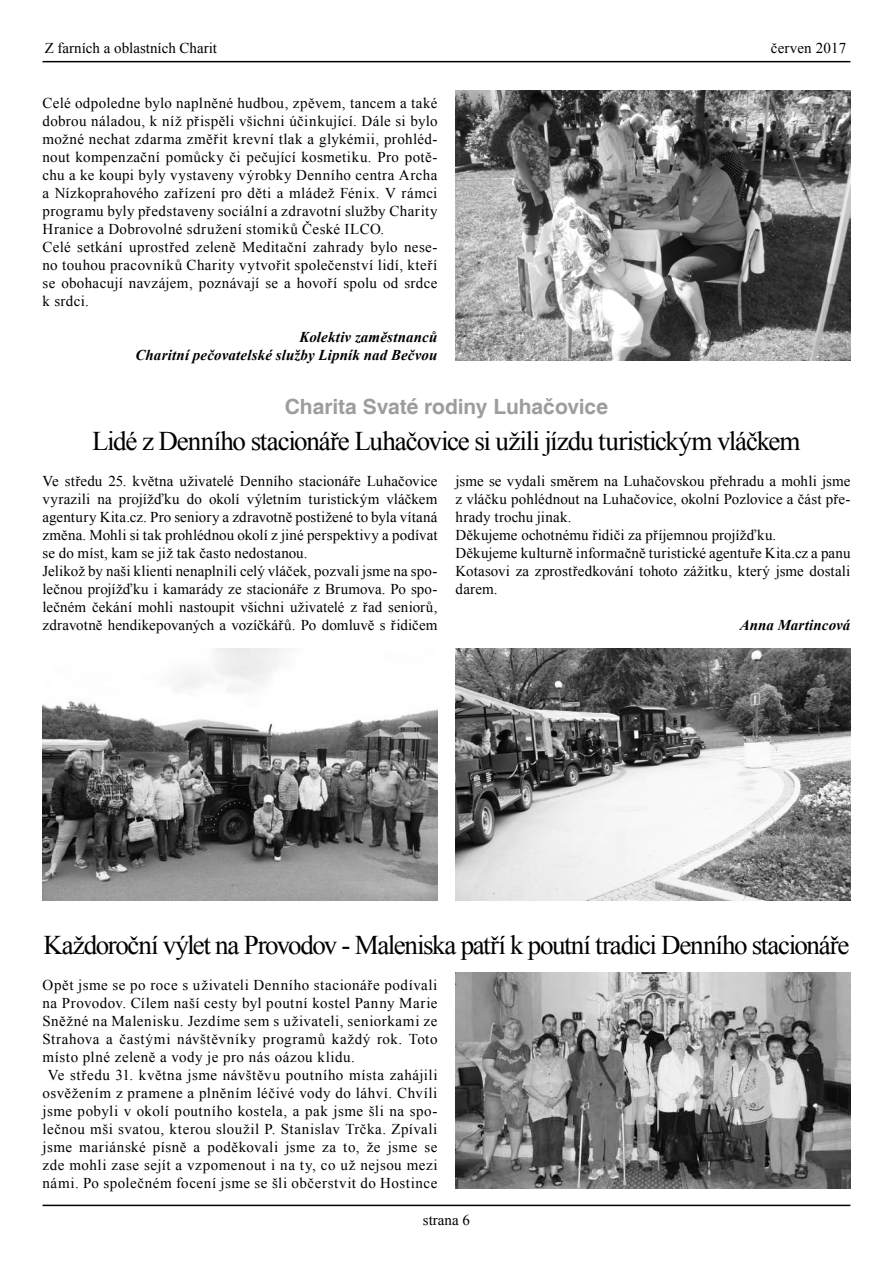
<style>
.page{position:relative;width:893px;height:1263px;background:#fff}
.page>*{position:absolute;margin:0;border:0;box-sizing:border-box;transform-origin:0 0}
.t1{font:27px "Times New Roman";letter-spacing:-.045em;color:#000}
.t2{font:700 21px "Helvetica";letter-spacing:-.005em;color:#9d9d9c}
.t3{font:15px/18px "Times New Roman";letter-spacing:.02em;color:#000}
.t4{font:15px "Times New Roman";letter-spacing:.04em;color:#000}
.t5{font:italic 700 15px/18px "Times New Roman";letter-spacing:.01em;color:#000;text-align:right}
.t6{font:15px "Times New Roman";color:#000}
</style>
<div class="page">
<hr style="left:43px;top:1205px;width:807px;height:1px;background:#000">
<hr style="left:43px;top:61px;width:807px;height:1px;background:#000">
<img style="left:455px;top:648px;width:395px;height:252px">
<img style="left:43px;top:648px;width:394px;height:252px">
<img style="left:455px;top:90px;width:395px;height:270px">
<img style="left:455px;top:972px;width:395px;height:216px">
<p class="t6" style="left:45px;top:37px;width:174px">Z farních a oblastních Charit</p>
<p class="t3" style="left:43px;top:94px;width:396px">Celé odpoledne bylo naplněné hudbou, zpěvem, tancem a také dobrou náladou, k níž přispěli všichni účinkující. Dále si bylo možné nechat zdarma změřit krevní tlak a glykémii, prohléd&shy;nout kompenzační pomůcky či pečující kosmetiku. Pro potě&shy;chu a ke koupi byly vystaveny výrobky Denního centra Archa a Nízkoprahového zařízení pro děti a mládež Fénix. V rámci programu byly představeny sociální a zdravotní služby Charity Hranice a Dobrovolné sdružení stomiků České ILCO.<br>Celé setkání uprostřed zeleně Meditační zahrady bylo nese&shy;no touhou pracovníků Charity vytvořit společenství lidí, kteří se obohacují navzájem, poznávají se a hovoří spolu od srdce k srdci.</p>
<p class="t5" style="left:136px;top:328px;width:303px">Kolektiv zaměstnanců<br>Charitní pečovatelské služby Lipník nad Bečvou</p>
<h2 class="t2" style="left:285px;top:394px;width:325px">Charita Svaté rodiny Luhačovice</h2>
<p class="t3" style="left:771px;top:38px;width:77px">červen 2017</p>
<h1 class="t1" style="left:92px;top:422px;width:710px">Lidé z Denního stacionáře Luhačovice si užili jízdu turistickým vláčkem</h1>
<p class="t3" style="left:43px;top:472px;width:396px">Ve středu 25. května uživatelé Denního stacionáře Luhačovice vyrazili na projížďku do okolí výletním turistickým vláčkem agentury Kita.cz. Pro seniory a zdravotně postižené to byla vítaná změna. Mohli si tak prohlédnou okolí z jiné perspektivy a podívat se do míst, kam se již tak často nedostanou.<br>Jelikož by naši klienti nenaplnili celý vláček, pozvali jsme na spo&shy;lečnou projížďku i kamarády ze stacionáře z Brumova. Po spo&shy;lečném čekání mohli nastoupit všichni uživatelé z řad seniorů, zdravotně hendikepovaných a vozíčkářů. Po domluvě s řidičem</p>
<p class="t3" style="left:455px;top:472px;width:396px">jsme se vydali směrem na Luhačovskou přehradu a mohli jsme z vláčku pohlédnout na Luhačovice, okolní Pozlovice a část pře&shy;hrady trochu jinak.<br>Děkujeme ochotnému řidiči za příjemnou projížďku.<br>Děkujeme kulturně informačně turistické agentuře Kita.cz a panu Kotasovi za zprostředkování tohoto zážitku, který jsme dostali darem.</p>
<p class="t5" style="left:740px;top:616px;width:112px">Anna Martincová</p>
<h1 class="t1" style="left:43px;top:926px;width:807px">Každoroční výlet na Provodov - Maleniska patří k poutní tradici Denního stacionáře</h1>
<p class="t4" style="left:43px;top:974px;width:396px">Opět jsme se po roce s uživateli Denního stacionáře podívali</p>
<p class="t3" style="left:43px;top:994px;width:396px">na Provodov. Cílem naší cesty byl poutní kostel Panny Marie</p>
<p class="t3" style="left:43px;top:1012px;width:396px">Sněžné na Malenisku. Jezdíme sem s uživateli, seniorkami ze</p>
<p class="t4" style="left:43px;top:1028px;width:396px">Strahova a častými návštěvníky programů každý rok. Toto</p>
<p class="t3" style="left:43px;top:1048px;width:314px">místo plné zeleně a vody je pro nás oázou klidu.</p>
<p class="t3" style="left:48px;top:1066px;width:391px">Ve středu 31. května jsme návštěvu poutního místa zahájili</p>
<p class="t3" style="left:43px;top:1084px;width:396px">osvěžením z pramene a plněním léčivé vody do láhví. Chvíli</p>
<p class="t3" style="left:43px;top:1102px;width:396px">jsme pobyli v okolí poutního kostela, a pak jsme šli na spo-</p>
<p class="t3" style="left:43px;top:1120px;width:396px">lečnou mši svatou, kterou sloužil P. Stanislav Trčka. Zpívali</p>
<p class="t3" style="left:43px;top:1138px;width:396px">jsme mariánské písně a poděkovali jsme za to, že jsme se</p>
<p class="t3" style="left:43px;top:1156px;width:396px">zde mohli zase sejít a vzpomenout i na ty, co už nejsou mezi</p>
<p class="t3" style="left:43px;top:1174px;width:396px">námi. Po společném focení jsme se šli občerstvit do Hostince</p>
<p class="t3" style="left:423px;top:1210px;width:49px">strana 6</p>
</div>
